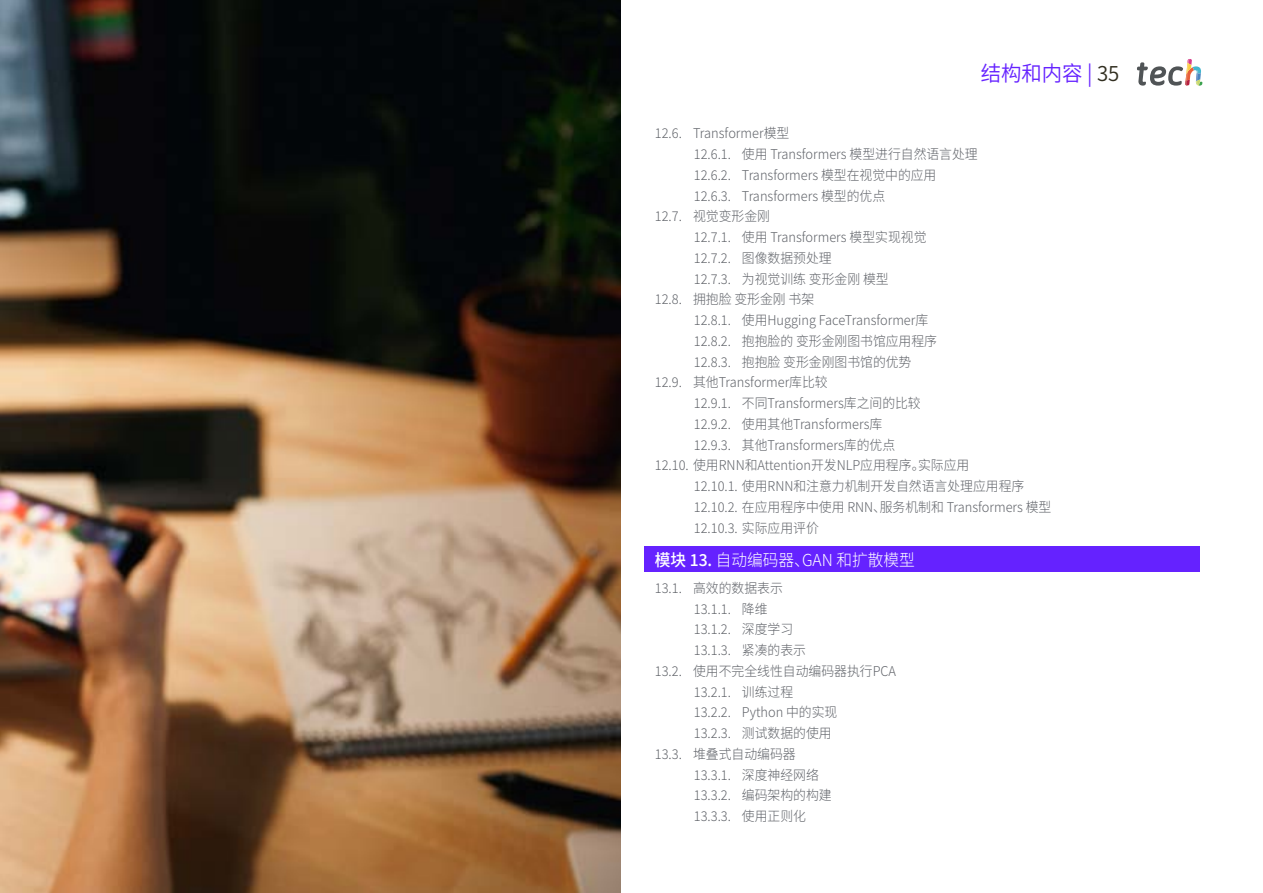
<style>
.page{position:relative;width:1263px;height:893px;background:#fff}
.page>*{position:absolute;margin:0;border:0;box-sizing:border-box;transform-origin:0 0}
.t1{font:21px "Source Han Sans CN";color:#6522ff}
.t2{font:300 16.5px "Source Han Sans CN";color:#fff;scale:.95 1}
.t3{font:300 13.5px "Source Han Sans CN";color:#61646a;scale:.95 1}
.s1{color:#312e20}
.s2{font-weight:500}
</style>
<div class="page">
<div style="left:644px;top:546px;width:555px;height:26px;background:#6522ff"></div>
<img style="left:0;top:0;width:621px;height:893px">
<svg style="left:1137px;top:59px;width:65px;height:27px"></svg>
<h1 class="t1" style="left:981px;top:61px;width:140px">结构和内容 | <span class="s1">35</span></h1>
<p class="t3" style="left:655px;top:126px;width:143px">12.6. Transformer模型</p>
<p class="t3" style="left:694px;top:146px;width:300px">12.6.1. 使用 Transformers 模型进行自然语言处理</p>
<p class="t3" style="left:694px;top:167px;width:257px">12.6.2. Transformers 模型在视觉中的应用</p>
<p class="t3" style="left:694px;top:188px;width:203px">12.6.3. Transformers 模型的优点</p>
<p class="t3" style="left:655px;top:209px;width:123px">12.7. 视觉变形金刚</p>
<p class="t3" style="left:694px;top:229px;width:246px">12.7.1. 使用 Transformers 模型实现视觉</p>
<p class="t3" style="left:694px;top:250px;width:147px">12.7.2. 图像数据预处理</p>
<p class="t3" style="left:694px;top:271px;width:206px">12.7.3. 为视觉训练 变形金刚 模型</p>
<p class="t3" style="left:655px;top:292px;width:169px">12.8. 拥抱脸 变形金刚 书架</p>
<p class="t3" style="left:694px;top:312px;width:248px">12.8.1. 使用Hugging FaceTransformer库</p>
<p class="t3" style="left:694px;top:333px;width:258px">12.8.2. 抱抱脸的 变形金刚图书馆应用程序</p>
<p class="t3" style="left:694px;top:354px;width:231px">12.8.3. 抱抱脸 变形金刚图书馆的优势</p>
<p class="t3" style="left:655px;top:375px;width:183px">12.9. 其他Transformer库比较</p>
<p class="t3" style="left:694px;top:395px;width:240px">12.9.1. 不同Transformers库之间的比较</p>
<p class="t3" style="left:694px;top:416px;width:200px">12.9.2. 使用其他Transformers库</p>
<p class="t3" style="left:694px;top:437px;width:213px">12.9.3. 其他Transformers库的优点</p>
<p class="t3" style="left:655px;top:458px;width:332px">12.10. 使用RNN和Attention开发NLP应用程序。实际应用</p>
<p class="t3" style="left:694px;top:478px;width:349px">12.10.1. 使用RNN和注意力机制开发自然语言处理应用程序</p>
<p class="t3" style="left:694px;top:499px;width:378px">12.10.2. 在应用程序中使用 RNN、服务机制和 Transformers 模型</p>
<p class="t3" style="left:694px;top:520px;width:133px">12.10.3. 实际应用评价</p>
<p class="t2" style="left:655px;top:550px;width:275px"><span class="s2">模块 13.</span> 自动编码器、GAN 和扩散模型</p>
<p class="t3" style="left:655px;top:580px;width:136px">13.1. 高效的数据表示</p>
<p class="t3" style="left:694px;top:601px;width:79px">13.1.1. 降维</p>
<p class="t3" style="left:694px;top:622px;width:106px">13.1.2. 深度学习</p>
<p class="t3" style="left:694px;top:643px;width:120px">13.1.3. 紧凑的表示</p>
<p class="t3" style="left:655px;top:663px;width:255px">13.2. 使用不完全线性自动编码器执行PCA</p>
<p class="t3" style="left:694px;top:684px;width:106px">13.2.1. 训练过程</p>
<p class="t3" style="left:694px;top:705px;width:153px">13.2.2. Python 中的实现</p>
<p class="t3" style="left:694px;top:726px;width:147px">13.2.3. 测试数据的使用</p>
<p class="t3" style="left:655px;top:746px;width:150px">13.3. 堆叠式自动编码器</p>
<p class="t3" style="left:694px;top:767px;width:133px">13.3.1. 深度神经网络</p>
<p class="t3" style="left:694px;top:788px;width:147px">13.3.2. 编码架构的构建</p>
<p class="t3" style="left:694px;top:809px;width:120px">13.3.3. 使用正则化</p>
</div>
